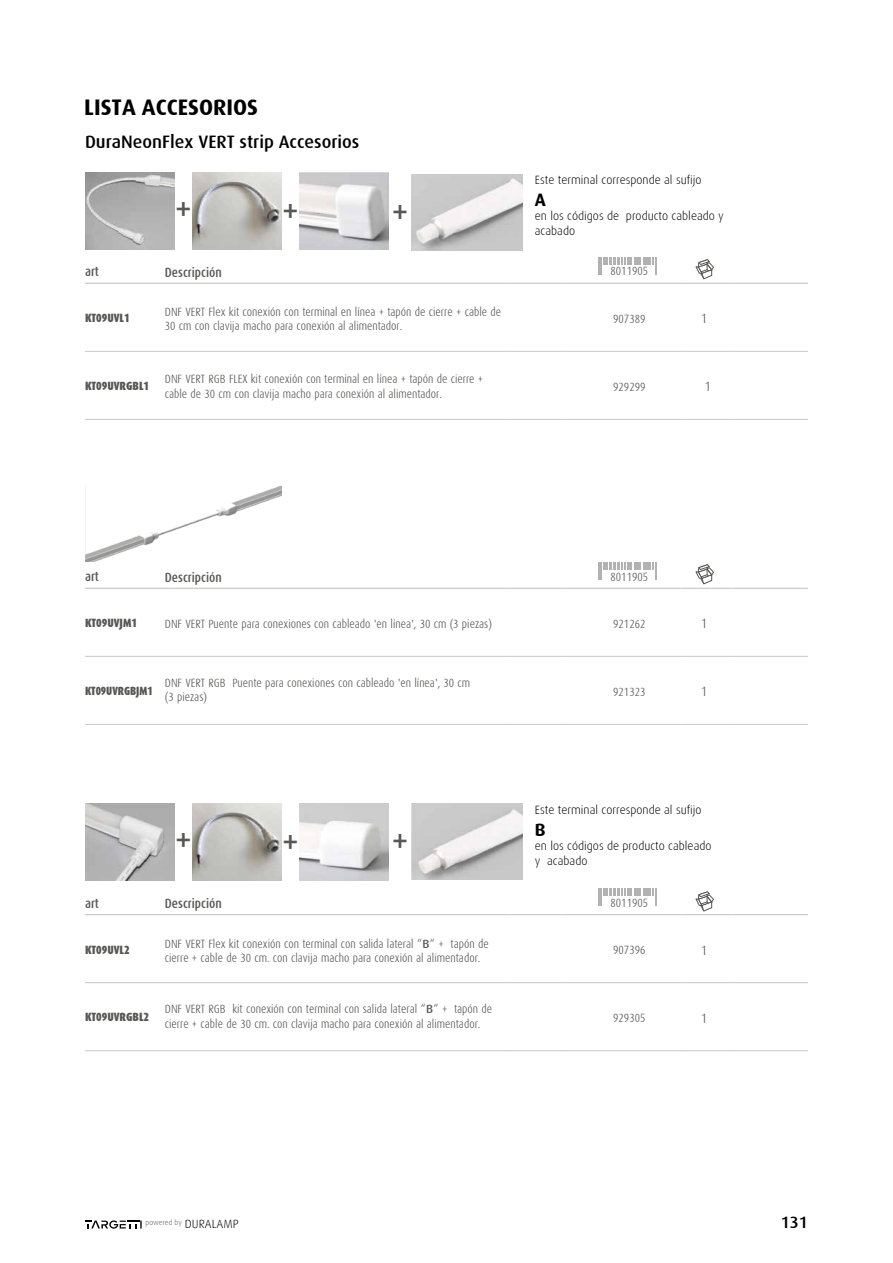
<style>
.page{position:relative;width:893px;height:1263px;background:#fff}
.page>*{position:absolute;margin:0;border:0;box-sizing:border-box;transform-origin:0 0}
.t1{font:500 32.85px "Dax";color:#575756}
.t2{font:700 22.5px "Dax";color:#000}
.t3{font:500 18px "Dax";color:#000}
.t4{font:700 18px "Dax";color:#000}
.t5{font:500 16.5px "Dax";color:#000}
.t6{font:500 13.5px "Dax Condensed";color:#575756}
.t7{font:300 13.5px "Dax Condensed";color:#575756}
.t8{font:300 12px/14.4px "Dax Condensed";color:#575756}
.t9{font:300 12px/14.4px "Dax";color:#000}
.t10{font:900 12px "Dax Condensed";color:#575756}
.t11{font:900 12px "Dax Condensed";color:#575756;scale:.95 1}
.t12{font:300 7.5px "Dax";color:#575756}
.s1{font-family:"Dax";font-weight:500}
.s2{font-size:12px;color:#000}
</style>
<div class="page">
<svg style="left:85px;top:1220px;width:57px;height:8px"></svg>
<hr style="left:85px;top:419px;width:85px;height:1px;background:#c6c6c6">
<hr style="left:170px;top:419px;width:340px;height:1px;background:#c6c6c6">
<hr style="left:510px;top:419px;width:51px;height:1px;background:#c6c6c6">
<hr style="left:561px;top:419px;width:119px;height:1px;background:#c6c6c6">
<hr style="left:680px;top:419px;width:51px;height:1px;background:#c6c6c6">
<hr style="left:731px;top:419px;width:77px;height:1px;background:#c6c6c6">
<hr style="left:85px;top:283px;width:85px;height:1px;background:#c6c6c6">
<hr style="left:170px;top:283px;width:340px;height:1px;background:#c6c6c6">
<hr style="left:510px;top:283px;width:51px;height:1px;background:#c6c6c6">
<hr style="left:561px;top:283px;width:119px;height:1px;background:#c6c6c6">
<hr style="left:680px;top:283px;width:51px;height:1px;background:#c6c6c6">
<hr style="left:731px;top:283px;width:77px;height:1px;background:#c6c6c6">
<hr style="left:85px;top:351px;width:85px;height:1px;background:#c6c6c6">
<hr style="left:170px;top:351px;width:340px;height:1px;background:#c6c6c6">
<hr style="left:510px;top:351px;width:51px;height:1px;background:#c6c6c6">
<hr style="left:561px;top:351px;width:119px;height:1px;background:#c6c6c6">
<hr style="left:680px;top:351px;width:51px;height:1px;background:#c6c6c6">
<hr style="left:731px;top:351px;width:77px;height:1px;background:#c6c6c6">
<svg style="left:599px;top:257px;width:58px;height:18px"></svg>
<img style="left:192px;top:173px;width:89px;height:76px">
<img style="left:300px;top:173px;width:89px;height:76px">
<img style="left:85px;top:173px;width:89px;height:76px">
<img style="left:411px;top:175px;width:112px;height:75px">
<img style="left:192px;top:804px;width:89px;height:76px">
<img style="left:300px;top:804px;width:89px;height:76px">
<img style="left:85px;top:804px;width:89px;height:76px">
<hr style="left:85px;top:1050px;width:85px;height:1px;background:#c6c6c6">
<hr style="left:170px;top:1050px;width:340px;height:1px;background:#c6c6c6">
<hr style="left:510px;top:1050px;width:51px;height:1px;background:#c6c6c6">
<hr style="left:561px;top:1050px;width:119px;height:1px;background:#c6c6c6">
<hr style="left:680px;top:1050px;width:51px;height:1px;background:#c6c6c6">
<hr style="left:731px;top:1050px;width:77px;height:1px;background:#c6c6c6">
<hr style="left:85px;top:914px;width:85px;height:1px;background:#c6c6c6">
<hr style="left:170px;top:914px;width:340px;height:1px;background:#c6c6c6">
<hr style="left:510px;top:914px;width:51px;height:1px;background:#c6c6c6">
<hr style="left:561px;top:914px;width:119px;height:1px;background:#c6c6c6">
<hr style="left:680px;top:914px;width:51px;height:1px;background:#c6c6c6">
<hr style="left:731px;top:914px;width:77px;height:1px;background:#c6c6c6">
<hr style="left:85px;top:982px;width:85px;height:1px;background:#c6c6c6">
<hr style="left:170px;top:982px;width:340px;height:1px;background:#c6c6c6">
<hr style="left:510px;top:982px;width:51px;height:1px;background:#c6c6c6">
<hr style="left:561px;top:982px;width:119px;height:1px;background:#c6c6c6">
<hr style="left:680px;top:982px;width:51px;height:1px;background:#c6c6c6">
<hr style="left:731px;top:982px;width:77px;height:1px;background:#c6c6c6">
<svg style="left:599px;top:888px;width:58px;height:18px"></svg>
<img style="left:411px;top:804px;width:112px;height:76px">
<img style="left:85px;top:485px;width:196px;height:76px">
<hr style="left:85px;top:724px;width:85px;height:1px;background:#c6c6c6">
<hr style="left:170px;top:724px;width:340px;height:1px;background:#c6c6c6">
<hr style="left:510px;top:724px;width:51px;height:1px;background:#c6c6c6">
<hr style="left:561px;top:724px;width:119px;height:1px;background:#c6c6c6">
<hr style="left:680px;top:724px;width:51px;height:1px;background:#c6c6c6">
<hr style="left:731px;top:724px;width:77px;height:1px;background:#c6c6c6">
<hr style="left:85px;top:588px;width:85px;height:1px;background:#c6c6c6">
<hr style="left:170px;top:588px;width:340px;height:1px;background:#c6c6c6">
<hr style="left:510px;top:588px;width:51px;height:1px;background:#c6c6c6">
<hr style="left:561px;top:588px;width:119px;height:1px;background:#c6c6c6">
<hr style="left:680px;top:588px;width:51px;height:1px;background:#c6c6c6">
<hr style="left:731px;top:588px;width:77px;height:1px;background:#c6c6c6">
<hr style="left:85px;top:656px;width:85px;height:1px;background:#c6c6c6">
<hr style="left:170px;top:656px;width:340px;height:1px;background:#c6c6c6">
<hr style="left:510px;top:656px;width:51px;height:1px;background:#c6c6c6">
<hr style="left:561px;top:656px;width:119px;height:1px;background:#c6c6c6">
<hr style="left:680px;top:656px;width:51px;height:1px;background:#c6c6c6">
<hr style="left:731px;top:656px;width:77px;height:1px;background:#c6c6c6">
<svg style="left:599px;top:562px;width:58px;height:18px"></svg>
<svg style="left:695px;top:259px;width:19px;height:20px"></svg>
<svg style="left:695px;top:564px;width:19px;height:20px"></svg>
<svg style="left:695px;top:891px;width:19px;height:20px"></svg>
<h2 class="t2" style="left:84px;top:94px;width:175px">LISTA ACCESORIOS</h2>
<h3 class="t3" style="left:85px;top:132px;width:276px">DuraNeonFlex VERT strip Accesorios</h3>
<h1 class="t1" style="left:175px;top:191px;width:19px">+</h1>
<h1 class="t1" style="left:282px;top:192px;width:19px">+</h1>
<h1 class="t1" style="left:391px;top:193px;width:19px">+</h1>
<p class="t9" style="left:535px;top:173px;width:168px">Este terminal corresponde al sufijo</p>
<h3 class="t4" style="left:535px;top:189px;width:13px">A</h3>
<p class="t9" style="left:535px;top:209px;width:191px">en los códigos de producto cableado y acabado</p>
<p class="t6" style="left:165px;top:265px;width:58px">Descripción</p>
<p class="t8" style="left:165px;top:305px;width:338px">DNF VERT Flex kit conexión con terminal en línea + tapón de cierre + cable de<br>30 cm con clavija macho para conexión al alimentador.</p>
<p class="t6" style="left:85px;top:264px;width:15px">art</p>
<p class="t8" style="left:611px;top:264px;width:39px">8011905</p>
<p class="t10" style="left:85px;top:311px;width:46px">KT09UVL1</p>
<p class="t8" style="left:613px;top:311px;width:34px">907389</p>
<p class="t7" style="left:701px;top:311px;width:8px">1</p>
<p class="t8" style="left:165px;top:372px;width:320px">DNF VERT RGB FLEX kit conexión con terminal en línea + tapón de cierre + cable de 30 cm con clavija macho para conexión al alimentador.</p>
<p class="t10" style="left:85px;top:379px;width:66px">KT09UVRGBL1</p>
<p class="t8" style="left:613px;top:379px;width:34px">929299</p>
<p class="t7" style="left:705px;top:379px;width:8px">1</p>
<p class="t6" style="left:165px;top:570px;width:58px">Descripción</p>
<p class="t8" style="left:165px;top:617px;width:329px">DNF VERT Puente para conexiones con cableado 'en línea', 30 cm (3 piezas)</p>
<p class="t6" style="left:85px;top:569px;width:15px">art</p>
<p class="t8" style="left:611px;top:569px;width:39px">8011905</p>
<p class="t10" style="left:85px;top:616px;width:53px">KT09UVJM1</p>
<p class="t8" style="left:613px;top:616px;width:34px">921262</p>
<p class="t7" style="left:701px;top:616px;width:8px">1</p>
<p class="t8" style="left:165px;top:675px;width:307px">DNF VERT RGB Puente para conexiones con cableado 'en línea', 30 cm (3 piezas)</p>
<p class="t11" style="left:85px;top:684px;width:73px">KT09UVRGBJM1</p>
<p class="t8" style="left:613px;top:684px;width:34px">921323</p>
<p class="t7" style="left:701px;top:684px;width:8px">1</p>
<h1 class="t1" style="left:175px;top:821px;width:19px">+</h1>
<h1 class="t1" style="left:282px;top:823px;width:19px">+</h1>
<h1 class="t1" style="left:391px;top:822px;width:19px">+</h1>
<p class="t9" style="left:535px;top:803px;width:168px">Este terminal corresponde al sufijo</p>
<h3 class="t4" style="left:535px;top:819px;width:12px">B</h3>
<p class="t9" style="left:535px;top:839px;width:178px">en los códigos de producto cableado y acabado</p>
<p class="t6" style="left:165px;top:896px;width:58px">Descripción</p>
<p class="t8" style="left:165px;top:936px;width:325px">DNF VERT Flex kit conexión con terminal con salida lateral “<span class="s1">B</span>“ + tapón de cierre + cable de 30 cm. con clavija macho para conexión al alimentador.</p>
<p class="t6" style="left:85px;top:896px;width:15px">art</p>
<p class="t8" style="left:611px;top:896px;width:39px">8011905</p>
<p class="t10" style="left:85px;top:943px;width:46px">KT09UVL2</p>
<p class="t8" style="left:613px;top:943px;width:34px">907396</p>
<p class="t7" style="left:701px;top:943px;width:8px">1</p>
<p class="t8" style="left:165px;top:1002px;width:329px">DNF VERT RGB kit conexión con terminal con salida lateral “<span class="s1">B</span>“ + tapón de cierre + cable de 30 cm. con clavija macho para conexión al alimentador.</p>
<p class="t10" style="left:85px;top:1010px;width:66px">KT09UVRGBL2</p>
<p class="t8" style="left:613px;top:1011px;width:34px">929305</p>
<p class="t7" style="left:701px;top:1010px;width:8px">1</p>
<p class="t12" style="left:146px;top:1218px;width:95px">powered by <span class="s2">DURALAMP</span></p>
<h3 class="t5" style="left:781px;top:1213px;width:29px">131</h3>
</div>
